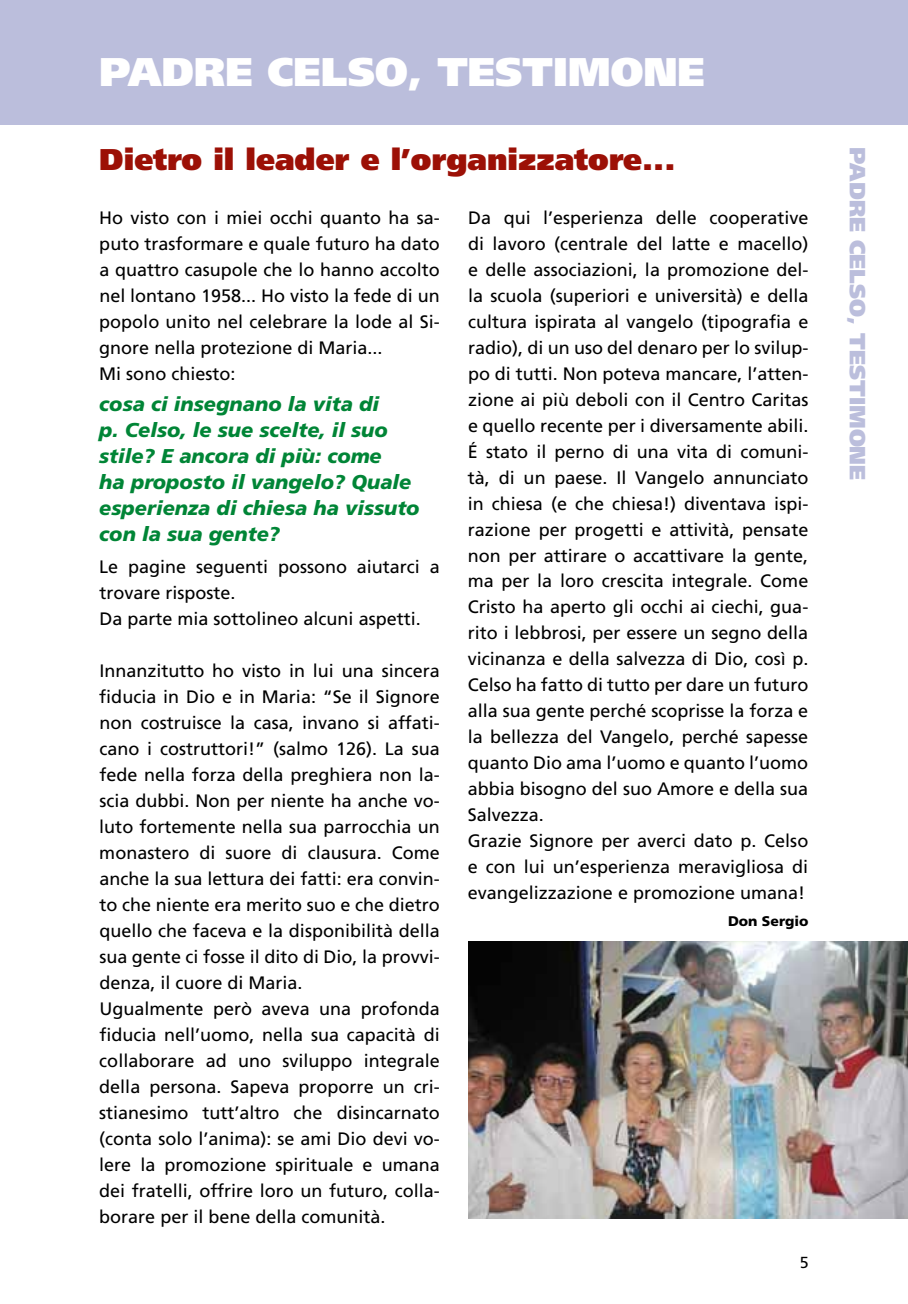
<style>
.page{position:relative;width:908px;height:1304px;background:#fff}
.page>*{position:absolute;margin:0;border:0;box-sizing:border-box;transform-origin:0 0}
.t1{font:900 40px "Frutiger";color:#fff}
.t2{font:900 30px "Frutiger";color:#9c1006}
.t3{font:900 22px "Frutiger";color:#bbbedc}
.t4{font:italic 900 20px/26px "Frutiger";color:#008536}
.t5{font:18px/26px "Frutiger";color:#000}
.t6{font:16px "Frutiger";color:#000}
.t7{font:900 14px "Frutiger";color:#000}
</style>
<div class="page">
<div style="left:0;top:0;width:907px;height:125px;background:#bbbedc"></div>
<img style="left:468px;top:941px;width:439px;height:278px">
<h1 class="t1" style="left:99px;top:48px;width:607px">padre celso, testimone</h1>
<h2 class="t2" style="left:99px;top:141px;width:577px">Dietro il leader e l’organizzatore...</h2>
<p class="t5" style="left:99px;top:204px;width:342px">Ho visto con i miei occhi quanto ha sa&shy;puto trasformare e quale futuro ha dato a quattro casupole che lo hanno accolto nel lontano 1958... Ho visto la fede di un popolo unito nel celebrare la lode al Si&shy;gnore nella protezione di Maria...<br>Mi sono chiesto:</p>
<p class="t4" style="left:99px;top:391px;width:322px">cosa ci insegnano la vita di<br>p. Celso, le sue scelte, il suo stile? E ancora di più: come<br>ha proposto il vangelo? Quale esperienza di chiesa ha vissuto con la sua gente?</p>
<p class="t5" style="left:99px;top:554px;width:342px">Le pagine seguenti possono aiutarci a trovare risposte.<br>Da parte mia sottolineo alcuni aspetti.</p>
<p class="t5" style="left:99px;top:658px;width:342px">Innanzitutto ho visto in lui una sincera fiducia in Dio e in Maria: “Se il Signore non costruisce la casa, invano si affati&shy;cano i costruttori!” (salmo 126). La sua fede nella forza della preghiera non la&shy;scia dubbi. Non per niente ha anche vo&shy;luto fortemente nella sua parrocchia un monastero di suore di clausura. Come anche la sua lettura dei fatti: era convin&shy;to che niente era merito suo e che dietro quello che faceva e la disponibilità della sua gente ci fosse il dito di Dio, la provvi&shy;denza, il cuore di Maria.<br>Ugualmente però aveva una profonda fiducia nell’uomo, nella sua capacità di collaborare ad uno sviluppo integrale della persona. Sapeva proporre un cri&shy;stianesimo tutt’altro che disincarnato (conta solo l’anima): se ami Dio devi vo&shy;lere la promozione spirituale e umana dei fratelli, offrire loro un futuro, colla&shy;borare per il bene della comunità.</p>
<p class="t5" style="left:467px;top:204px;width:342px">Da qui l’esperienza delle cooperative di lavoro (centrale del latte e macello) e delle associazioni, la promozione del&shy;la scuola (superiori e università) e della cultura ispirata al vangelo (tipografia e radio), di un uso del denaro per lo svilup&shy;po di tutti. Non poteva mancare, l’atten&shy;zione ai più deboli con il Centro Caritas e quello recente per i diversamente abili.<br>É stato il perno di una vita di comuni&shy;tà, di un paese. Il Vangelo annunciato in chiesa (e che chiesa!) diventava ispi&shy;razione per progetti e attività, pensate non per attirare o accattivare la gente, ma per la loro crescita integrale. Come Cristo ha aperto gli occhi ai ciechi, gua&shy;rito i lebbrosi, per essere un segno della vicinanza e della salvezza di Dio, così p.<br>Celso ha fatto di tutto per dare un futuro alla sua gente perché scoprisse la forza e la bellezza del Vangelo, perché sapesse quanto Dio ama l’uomo e quanto l’uomo abbia bisogno del suo Amore e della sua Salvezza.<br>Grazie Signore per averci dato p. Celso e con lui un’esperienza meravigliosa di evangelizzazione e promozione umana!</p>
<p class="t7" style="left:727px;top:912px;width:82px">Don Sergio</p>
<p class="t6" style="left:799px;top:1253px;width:10px">5</p>
<p class="t3" style="left:870px;top:147px;width:334px;rotate:90deg">padre celso, testimone</p>
</div>
